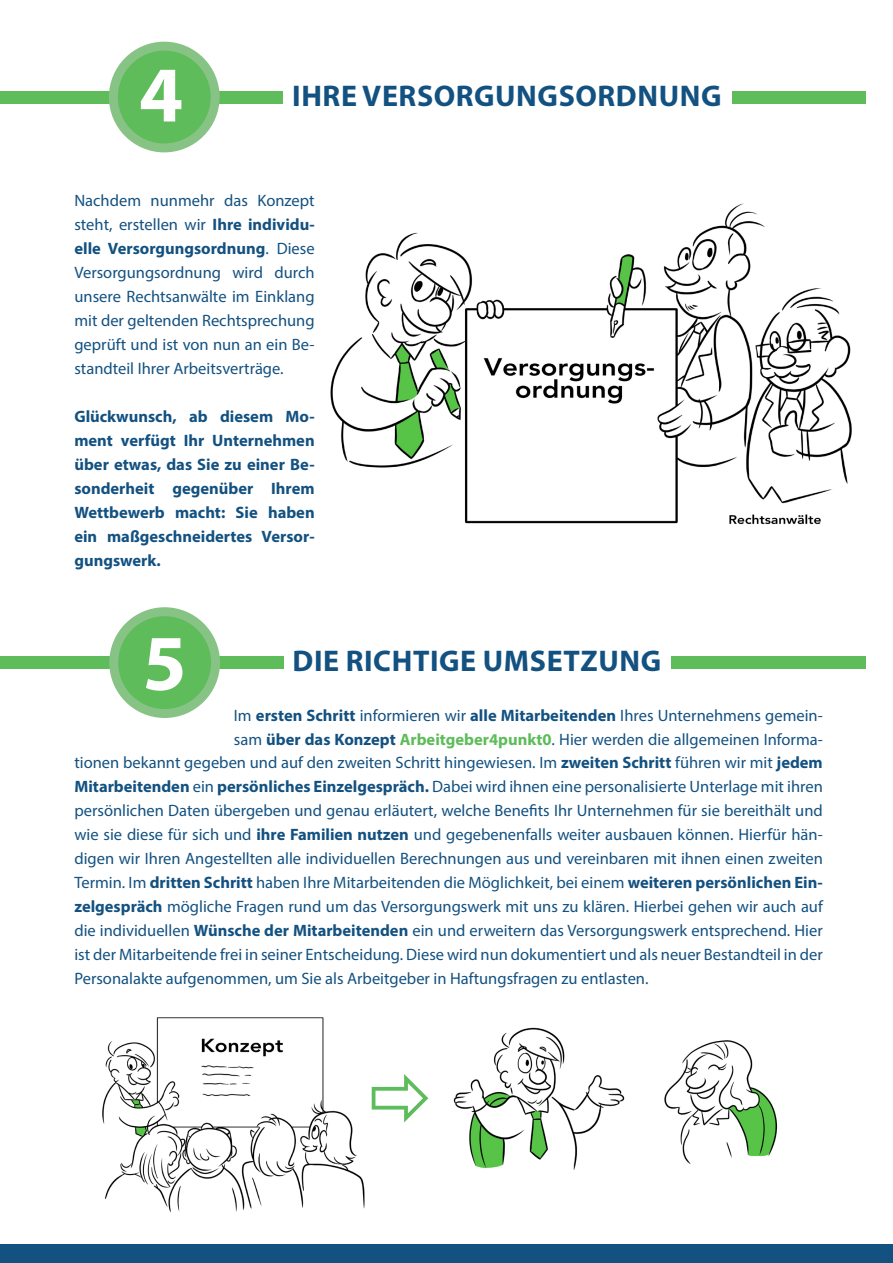
<style>
.page{position:relative;width:893px;height:1263px;background:#fff}
.page>*{position:absolute;margin:0;border:0;box-sizing:border-box;transform-origin:0 0}
.t1{font:700 79.5px "Myriad Pro";color:#fff}
.t2{font:700 30px "Myriad Pro";letter-spacing:.02em;color:#135181}
.t3{font:16.5px/24px "Myriad Pro";color:#135181;text-align:justify}
.t4{font:700 16.5px/24px "Myriad Pro";color:#135181;text-align:justify}
.s1{font-weight:700}
.s2{font-weight:700;color:#5ebc5a}
</style>
<div class="page">
<div style="left:0;top:1245px;width:893px;height:18px;background:#135181"></div>
<div style="left:0;top:91px;width:866px;height:12px;background:#5ebc5a"></div>
<div style="left:109px;top:42px;width:111px;height:110px;background:#88c386;border-radius:50%"></div>
<div style="left:118px;top:51px;width:93px;height:92px;background:#5ebc5a;border-radius:50%"></div>
<div style="left:283px;top:78px;width:448px;height:39px;background:#fff"></div>
<div style="left:0;top:656px;width:866px;height:13px;background:#5ebc5a"></div>
<div style="left:109px;top:607px;width:111px;height:111px;background:#88c386;border-radius:50%"></div>
<div style="left:118px;top:616px;width:93px;height:93px;background:#5ebc5a;border-radius:50%"></div>
<div style="left:284px;top:643px;width:386px;height:47px;background:#fff"></div>
<img style="left:330px;top:203px;width:522px;height:321px">
<img style="left:453px;top:1027px;width:325px;height:143px">
<img style="left:102px;top:1017px;width:270px;height:195px">
<svg style="left:372px;top:1074px;width:56px;height:48px"></svg>
<p class="t1" style="left:139px;top:43px;width:46px">4</p>
<p class="t2" style="left:292px;top:76px;width:431px">IHRE VERSORGUNGSORDNUNG</p>
<p class="t3" style="left:74px;top:188px;width:242px">Nachdem nunmehr das Konzept steht, erstellen wir <span class="s1">Ihre individu&shy;elle Versorgungsordnung</span>. Diese Versorgungsordnung wird durch unsere Rechtsanwälte im Einklang mit der geltenden Rechtsprechung geprüft und ist von nun an ein Be&shy;standteil Ihrer Arbeitsverträge.</p>
<p class="t4" style="left:74px;top:404px;width:242px">Glückwunsch, ab diesem Mo&shy;ment verfügt Ihr Unternehmen über etwas, das Sie zu einer Be&shy;sonderheit gegenüber Ihrem Wettbewerb macht: Sie haben ein maßgeschneidertes Versor&shy;gungswerk.</p>
<p class="t1" style="left:143px;top:611px;width:46px">5</p>
<p class="t2" style="left:293px;top:642px;width:370px">DIE RICHTIGE UMSETZUNG</p>
<p class="t3" style="left:234px;top:703px;width:590px">Im <span class="s1">ersten Schritt</span> informieren wir <span class="s1">alle Mitarbeitenden</span> Ihres Unternehmens gemein-</p>
<p class="t3" style="left:234px;top:727px;width:590px">sam <span class="s1">über das Konzept</span> <span class="s2">Arbeitgeber4punkt0</span>. Hier werden die allgemeinen Informa-</p>
<p class="t3" style="left:74px;top:750px;width:750px">tionen bekannt gegeben und auf den zweiten Schritt hingewiesen. Im <span class="s1">zweiten Schritt</span> führen wir mit <span class="s1">jedem</span></p>
<p class="t3" style="left:74px;top:774px;width:750px"><span class="s1">Mitarbeitenden</span> ein <span class="s1">persönliches Einzelgespräch.</span> Dabei wird ihnen eine personalisierte Unterlage mit ihren</p>
<p class="t3" style="left:74px;top:798px;width:750px">persönlichen Daten übergeben und genau erläutert, welche Benefits Ihr Unternehmen für sie bereithält und</p>
<p class="t3" style="left:74px;top:822px;width:750px">wie sie diese für sich und <span class="s1">ihre Familien nutzen</span> und gegebenenfalls weiter ausbauen können. Hierfür hän-</p>
<p class="t3" style="left:74px;top:846px;width:750px">digen wir Ihren Angestellten alle individuellen Berechnungen aus und vereinbaren mit ihnen einen zweiten</p>
<p class="t3" style="left:74px;top:870px;width:750px">Termin. Im <span class="s1">dritten Schritt</span> haben Ihre Mitarbeitenden die Möglichkeit, bei einem <span class="s1">weiteren persönlichen Ein-</span></p>
<p class="t3" style="left:74px;top:894px;width:750px"><span class="s1">zelgespräch</span> mögliche Fragen rund um das Versorgungswerk mit uns zu klären. Hierbei gehen wir auch auf</p>
<p class="t3" style="left:74px;top:918px;width:750px">die individuellen <span class="s1">Wünsche der Mitarbeitenden</span> ein und erweitern das Versorgungswerk entsprechend. Hier</p>
<p class="t3" style="left:74px;top:942px;width:750px">ist der Mitarbeitende frei in seiner Entscheidung. Diese wird nun dokumentiert und als neuer Bestandteil in der</p>
<p class="t3" style="left:74px;top:966px;width:576px">Personalakte aufgenommen, um Sie als Arbeitgeber in Haftungsfragen zu entlasten.</p>
</div>
